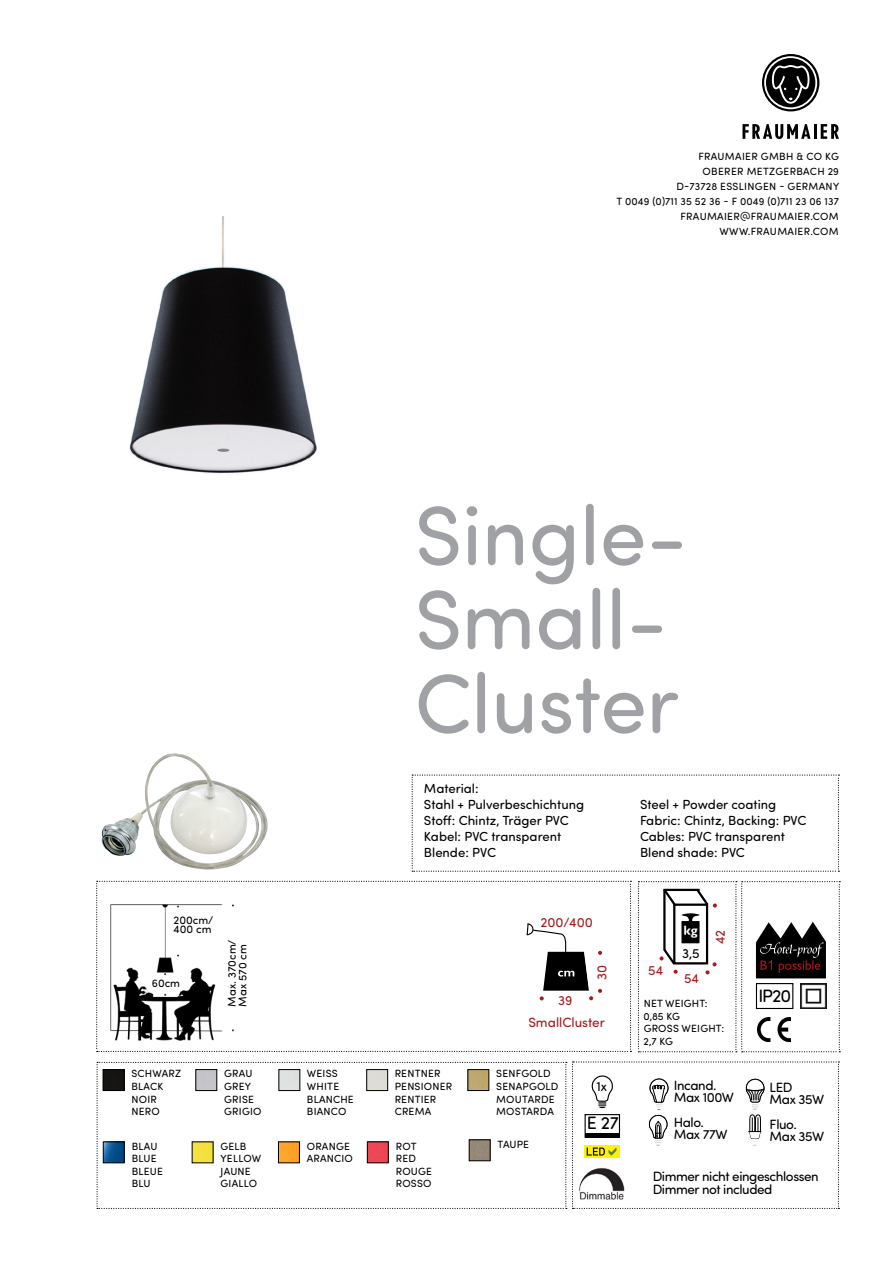
<style>
.page{position:relative;width:893px;height:1263px;background:#fff}
.page>*{position:absolute;margin:0;border:0;box-sizing:border-box;transform-origin:0 0}
.t1{font:84px/84px "Sofia Pro Soft";color:#9fa1a4}
.t2{font:18px "Sofia Pro Soft";letter-spacing:-.06em;color:#000}
.t3{font:13.5px/12.5px "Sofia Pro Soft";letter-spacing:-.03em;color:#000}
.t4{font:13.5px "Sofia Pro Soft";color:#a7191d}
.t5{font:13.2px/15.9px "Sofia Pro Soft";color:#000}
.t6{font:11.25px/10.5px "Sofia Pro Soft";color:#000}
.t7{font:10.5px/12.6px "Sofia Pro Soft";letter-spacing:.02em;color:#000}
</style>
<div class="page">
<svg style="left:412px;top:774px;width:427px;height:98px"></svg>
<svg style="left:742px;top:124px;width:68px;height:15px"></svg>
<hr style="left:814px;top:124px;width:3px;height:15px;background:#000">
<svg style="left:821px;top:124px;width:18px;height:15px"></svg>
<svg style="left:762px;top:54px;width:57px;height:57px"></svg>
<svg style="left:764px;top:56px;width:53px;height:53px"></svg>
<svg style="left:97px;top:1061px;width:742px;height:148px"></svg>
<img style="left:129px;top:217px;width:188px;height:257px">
<img style="left:578px;top:1167px;width:47px;height:33px">
<svg style="left:638px;top:881px;width:202px;height:171px"></svg>
<img style="left:681px;top:913px;width:19px;height:31px">
<svg style="left:96px;top:881px;width:535px;height:171px"></svg>
<img style="left:102px;top:890px;width:163px;height:153px">
<div style="left:227px;top:934px;width:26px;height:72px;background:#fff"></div>
<div style="left:173px;top:916px;width:46px;height:28px;background:#fff"></div>
<div style="left:152px;top:979px;width:29px;height:9px;background:#fff"></div>
<img style="left:101px;top:753px;width:73px;height:103px">
<p class="t7" style="left:616px;top:148px;width:224px;line-height:15px;text-align:right">FRAUMAIER GMBH &amp; CO KG<br>OBERER METZGERBACH 29<br>D-73728 ESSLINGEN - GERMANY<br>T 0049 (0)711 35 52 36 - F 0049 (0)711 23 06 137<br>FRAUMAIER@FRAUMAIER.COM<br>WWW.FRAUMAIER.COM</p>
<h1 class="t1" style="left:415px;top:490px;width:275px">Single-<br>Small-<br>Cluster</h1>
<p class="t5" style="left:424px;top:780px;width:162px">Material:<br>Stahl + Pulverbeschichtung</p>
<p class="t5" style="left:640px;top:796px;width:138px">Steel + Powder coating</p>
<p class="t6" style="left:173px;top:915px;width:41px;line-height:9px">200cm/<br>400 cm</p>
<p class="t6" style="left:152px;top:977px;width:30px">60cm</p>
<p class="t6" style="left:226px;top:1006px;width:69px;rotate:-90deg">Max. 370cm/<br>Max 570 cm</p>
<p class="t5" style="left:424px;top:812px;width:146px">Stoff: Chintz, Träger PVC</p>
<p class="t5" style="left:640px;top:812px;width:168px">Fabric: Chintz, Backing: PVC</p>
<p class="t5" style="left:424px;top:828px;width:139px">Kabel: PVC transparent</p>
<p class="t5" style="left:640px;top:828px;width:146px">Cables: PVC transparent</p>
<p class="t5" style="left:424px;top:844px;width:74px">Blende: PVC</p>
<p class="t5" style="left:640px;top:844px;width:106px">Blend shade: PVC</p>
<p class="t4" style="left:540px;top:913px;width:54px">200/400</p>
<p class="t4" style="left:592px;top:980px;width:17px;rotate:-90deg">30</p>
<p class="t4" style="left:528px;top:1013px;width:78px">SmallCluster</p>
<p class="t4" style="left:558px;top:991px;width:16px">39</p>
<p class="t4" style="left:648px;top:961px;width:17px">54</p>
<p class="t3" style="left:682px;top:946px;width:19px">3,5</p>
<p class="t4" style="left:684px;top:969px;width:17px">54</p>
<p class="t7" style="left:644px;top:997px;width:66px">NET WEIGHT:</p>
<p class="t4" style="left:711px;top:944px;width:16px;rotate:-90deg">42</p>
<p class="t7" style="left:644px;top:1009px;width:82px">0,85 KG<br>GROSS WEIGHT:<br>2,7 KG</p>
<h2 class="t2" style="left:758px;top:984px;width:34px">IP20</h2>
<p class="t7" style="left:131px;top:1067px;width:51px">SCHWARZ<br>BLACK<br>NOIR<br>NERO</p>
<p class="t7" style="left:132px;top:1139px;width:33px">BLAU<br>BLUE<br>BLEUE<br>BLU</p>
<p class="t7" style="left:307px;top:1067px;width:48px">WEISS<br>WHITE<br>BLANCHE<br>BIANCO</p>
<p class="t7" style="left:307px;top:1139px;width:48px">ORANGE<br>ARANCIO</p>
<p class="t7" style="left:396px;top:1139px;width:38px">ROT<br>RED<br>ROUGE<br>ROSSO</p>
<p class="t7" style="left:224px;top:1067px;width:39px">GRAU<br>GREY<br>GRISE<br>GRIGIO</p>
<p class="t7" style="left:395px;top:1067px;width:59px">RENTNER<br>PENSIONER<br>RENTIER<br>CREMA</p>
<p class="t7" style="left:221px;top:1139px;width:42px">GELB<br>YELLOW<br>JAUNE<br>GIALLO</p>
<p class="t7" style="left:496px;top:1067px;width:64px">SENFGOLD<br>SENAPGOLD<br>MOUTARDE<br>MOSTARDA</p>
<p class="t7" style="left:498px;top:1137px;width:33px">TAUPE</p>
<p class="t3" style="left:596px;top:1079px;width:12px">1x</p>
<p class="t3" style="left:674px;top:1078px;width:62px">Incand.<br>Max 100W</p>
<p class="t3" style="left:674px;top:1115px;width:55px">Halo.<br>Max 77W</p>
<h2 class="t2" style="left:587px;top:1110px;width:33px">E 27</h2>
<p class="t3" style="left:770px;top:1080px;width:56px">LED<br>Max 35W</p>
<p class="t3" style="left:770px;top:1117px;width:56px">Fluo.<br>Max 35W</p>
<p class="t3" style="left:653px;top:1170px;width:168px">Dimmer nicht eingeschlossen<br>Dimmer not included</p>
</div>
